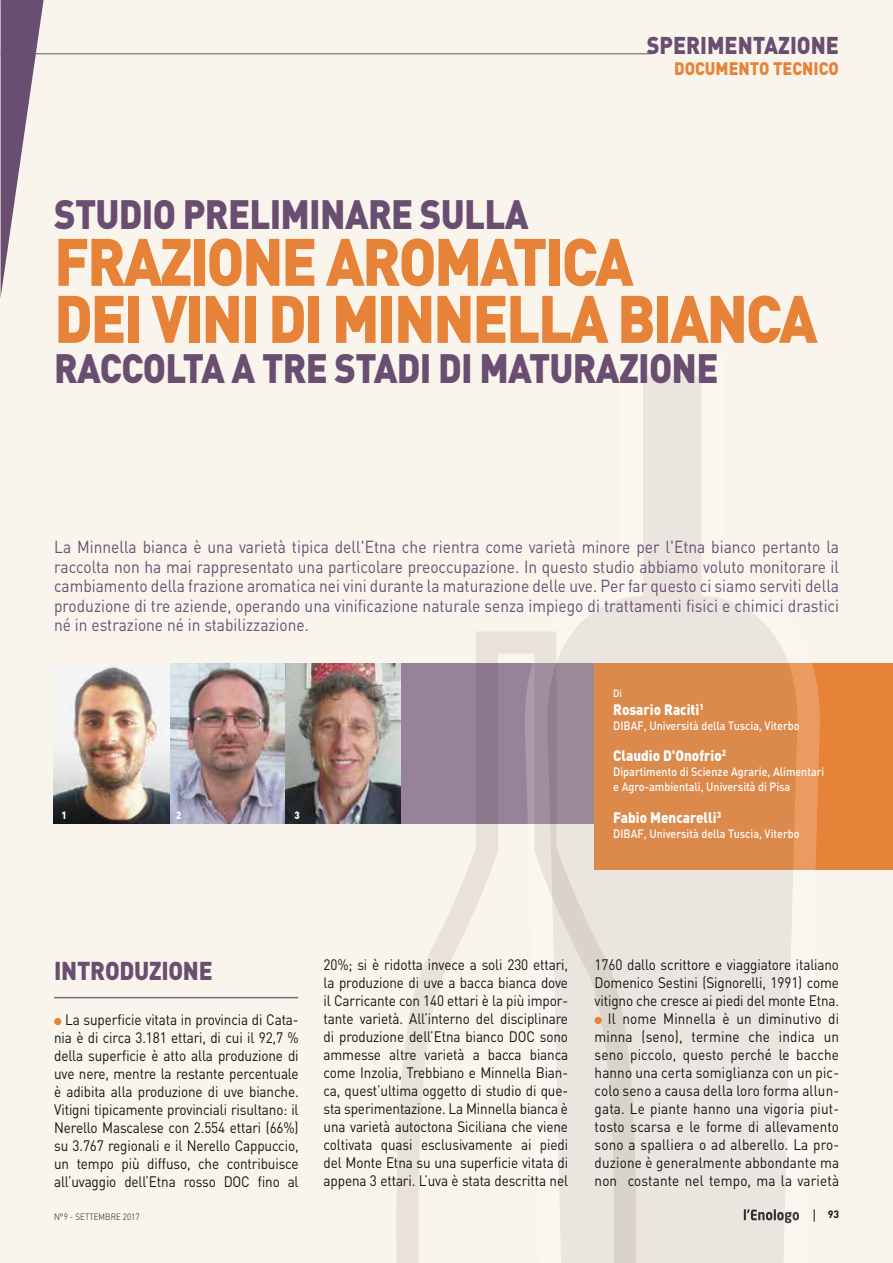
<style>
.page{position:relative;width:893px;height:1263px;background:#f9f5ed}
.page>*{position:absolute;margin:0;border:0;box-sizing:border-box;transform-origin:0 0}
.t1{font:900 66px/57px "DIN";letter-spacing:-.04em;color:#e78338;scale:.9 1}
.t2{font:900 40.5px "DIN";letter-spacing:-.02em;color:#6a4e71;scale:.9 1}
.t3{font:900 25.5px "DIN";letter-spacing:-.01em;color:#6a4e71;scale:.9 1}
.t4{font:900 24px "DIN";color:#6a4e71;scale:.9 1}
.t5{font:900 18px "DIN";color:#e78338;scale:.9 1}
.t6{font:17.25px/19.5px "DIN";color:#6a4e71;text-align:justify;scale:.9 1}
.t7{font:15px/18px "DIN";color:#121212;text-align:justify;scale:.9 1}
.t8{font:900 15px "DIN";color:#fff;scale:.9 1}
.t9{font:500 12px/15px "DIN";color:#fff;scale:.9 1}
.t10{font:900 10.5px "DIN";color:#fff;scale:.9 1}
.t11{font:700 10.5px "DIN";color:#121212}
.t12{font:500 10.5px "DIN";color:#fff;scale:.9 1}
.t13{font:300 9px "DIN";color:#121212;scale:.9 1}
</style>
<div class="page">
<svg style="left:1px;top:0;width:46px;height:295px"></svg>
<hr style="left:0;top:53px;width:651px;height:1px;background:#6a4e71">
<div style="left:594px;top:663px;width:299px;height:206px;background:#e78338"></div>
<svg style="left:575px;top:376px;width:246px;height:887px"></svg>
<svg style="left:396px;top:630px;width:242px;height:633px"></svg>
<div style="left:595px;top:1017px;width:7px;height:7px;background:#e78338;border-radius:50%"></div>
<hr style="left:54px;top:997px;width:244px;height:1px;background:#7f6784">
<div style="left:54px;top:1018px;width:7px;height:7px;background:#e78338;border-radius:50%"></div>
<img style="left:54px;top:663px;width:347px;height:161px">
<img style="left:0;top:0;width:1px;height:1263px">
<h3 class="t4" style="left:647px;top:29px;width:215px">SPERIMENTAZIONE</h3>
<p class="t5" style="left:674px;top:56px;width:185px">DOCUMENTO TECNICO</p>
<h2 class="t2" style="left:54px;top:187px;width:528px">STUDIO PRELIMINARE SULLA</h2>
<h1 class="t1" style="left:54px;top:230px;width:850px">FRAZIONE AROMATICA<br>DEI VINI DI MINNELLA BIANCA</h1>
<h2 class="t2" style="left:54px;top:342px;width:740px">RACCOLTA A TRE STADI DI MATURAZIONE</h2>
<p class="t6" style="left:54px;top:537px;width:874px">La Minnella bianca è una varietà tipica dell'Etna che rientra come varietà minore per l'Etna bianco pertanto la raccolta non ha mai rappresentato una particolare preoccupazione. In questo studio abbiamo voluto monitorare il cambiamento della frazione aromatica nei vini durante la maturazione delle uve. Per far questo ci siamo serviti della produzione di tre aziende, operando una vinificazione naturale senza impiego di trattamenti fisici e chimici drastici né in estrazione né in stabilizzazione.</p>
<p class="t10" style="left:61px;top:808px;width:7px">1</p>
<p class="t10" style="left:176px;top:808px;width:7px">2</p>
<p class="t10" style="left:294px;top:808px;width:7px">3</p>
<p class="t12" style="left:613px;top:686px;width:11px">Di</p>
<p class="t8" style="left:613px;top:699px;width:102px">Rosario Raciti<sup>1</sup></p>
<p class="t9" style="left:613px;top:717px;width:208px">DIBAF, Università della Tuscia, Viterbo</p>
<p class="t8" style="left:613px;top:746px;width:127px">Claudio D'Onofrio<sup>2</sup></p>
<p class="t9" style="left:613px;top:764px;width:236px">Dipartimento di Scienze Agrarie, Alimentari e Agro-ambientali, Università di Pisa</p>
<p class="t8" style="left:613px;top:807px;width:121px">Fabio Mencarelli<sup>3</sup></p>
<p class="t9" style="left:613px;top:825px;width:208px">DIBAF, Università della Tuscia, Viterbo</p>
<h3 class="t3" style="left:54px;top:954px;width:178px">INTRODUZIONE</h3>
<p class="t7" style="left:54px;top:1010px;width:273px;text-indent:11px">La superficie vitata in provincia di Cata&shy;nia è di circa 3.181 ettari, di cui il 92,7 % della superficie è atto alla produzione di uve nere, mentre la restante percentuale è adibita alla produzione di uve bianche.<br>Vitigni tipicamente provinciali risultano: il Nerello Mascalese con 2.554 ettari (66%) su 3.767 regionali e il Nerello Cappuccio, un tempo più diffuso, che contribuisce all’uvaggio dell’Etna rosso DOC fino al</p>
<p class="t13" style="left:54px;top:1211px;width:97px">N°9 - SETTEMBRE 2017</p>
<p class="t7" style="left:324px;top:955px;width:273px">20%; si è ridotta invece a soli 230 ettari, la produzione di uve a bacca bianca dove il Carricante con 140 ettari è la più impor&shy;tante varietà. All’interno del disciplinare di produzione dell’Etna bianco DOC sono ammesse altre varietà a bacca bianca come Inzolia, Trebbiano e Minnella Bian&shy;ca, quest’ultima oggetto di studio di que&shy;sta sperimentazione. La Minnella bianca è una varietà autoctona Siciliana che viene coltivata quasi esclusivamente ai piedi del Monte Etna su una superficie vitata di appena 3 ettari. L’uva è stata descritta nel</p>
<p class="t7" style="left:595px;top:955px;width:273px;text-align:right">1760 dallo scrittore e viaggiatore italiano Domenico Sestini (Signorelli, 1991) come vitigno che cresce ai piedi del monte Etna.<br>Il nome Minnella è un diminutivo di minna (seno), termine che indica un seno piccolo, questo perché le bacche hanno una certa somiglianza con un pic&shy;colo seno a causa della loro forma allun&shy;gata. Le piante hanno una vigoria piut&shy;tosto scarsa e le forme di allevamento sono a spalliera o ad alberello. La pro&shy;duzione è generalmente abbondante ma non costante nel tempo, ma la varietà</p>
<p class="t11" style="left:828px;top:1207px;width:13px">93</p>
</div>
